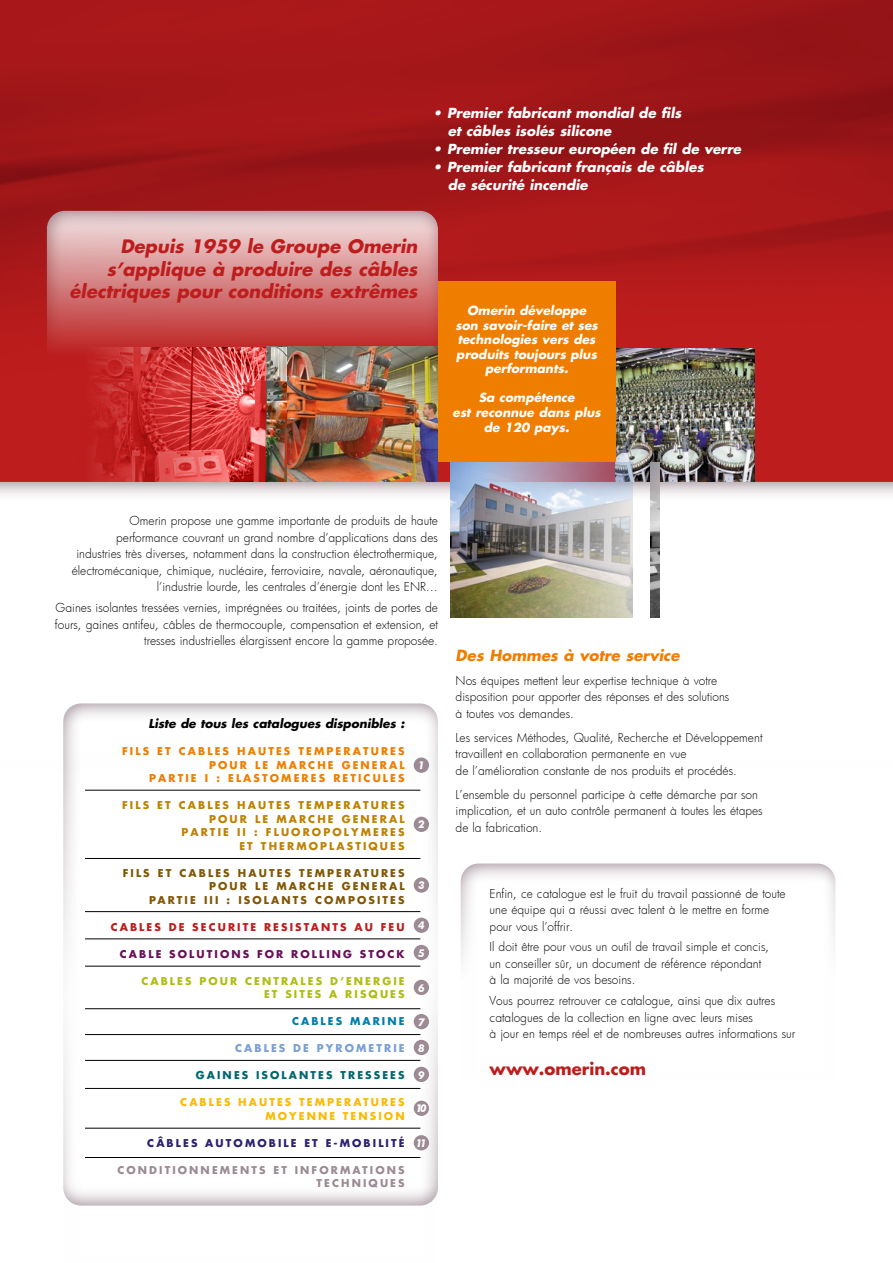
<style>
.page{position:relative;width:893px;height:1263px;background:#fff}
.page>*{position:absolute;margin:0;border:0;box-sizing:border-box;transform-origin:0 0}
.Normal_e{font:italic 700 18px/22.5px "Futura";color:#bd1d1d;text-align:right}
.Normal_e-2{font:700 16.5px "Futura Std";color:#bd1d1d}
.Normal_e-3{font:italic 700 15px "Futura";color:#ef7d00}
.Normal_e-4{font:italic 700 13.5px "Futura";color:#fff}
.Normal_e-5{font:italic 700 12.3px "Futura";color:#fff}
.Normal_e-6{font:300 12px/16.5px "Futura";color:#000}
.t1{font:italic 700 12px "Futura";color:#000}
.t2{font:italic 700 10.8px "Futura BT";color:#fff}
.t3{font:700 10.5px/13.5px "Futura Std";letter-spacing:.2em;color:#bd8200;text-align:right}
.t4{font:700 10.5px/13.5px "Futura Std";letter-spacing:.2em;color:#ef7d00;text-align:right}
.t5{font:700 10.5px/13.5px "Futura Std";letter-spacing:.2em;color:#805706;text-align:right}
.t6{font:700 10.5px/13.5px "Futura Std";letter-spacing:.2em;color:#aebd14;text-align:right}
.t7{font:700 10.5px/13.5px "Futura Std";letter-spacing:.2em;color:#9c8a94;text-align:right}
.t8{font:700 10.5px/13.5px "Futura Std";letter-spacing:.2em;color:#fbba00;text-align:right}
.t9{font:700 10.5px "Futura Std";letter-spacing:.2em;color:#bd1d1d}
.t10{font:700 10.5px "Futura Std";letter-spacing:.2em;color:#6a0f5a}
.t11{font:700 10.5px "Futura Std";letter-spacing:.2em;color:#2b2171}
.t12{font:700 10.5px "Futura Std";letter-spacing:.2em;color:#00676d}
.t13{font:700 10.5px "Futura Std";letter-spacing:.2em;color:#799fd4}
.t14{font:700 10.5px "Futura Std";letter-spacing:.2em;color:#007daa}
</style>
<div class="page">
<img style="left:0;top:0;width:893px;height:470px">
<svg style="left:34px;top:199px;width:417px;height:284px;background:#cc6e6f"></svg>
<img style="left:615px;top:349px;width:140px;height:133px">
<img style="left:266px;top:346px;width:172px;height:136px">
<img style="left:650px;top:462px;width:9px;height:156px">
<img style="left:451px;top:462px;width:181px;height:155px">
<div style="left:438px;top:281px;width:177px;height:181px;background:#ef7d00"></div>
<img style="left:77px;top:347px;width:209px;height:135px">
<svg style="left:63px;top:703px;width:375px;height:46px"></svg>
<svg style="left:63px;top:749px;width:375px;height:457px"></svg>
<hr style="left:85px;top:790px;width:335px;height:1px;background:#000">
<hr style="left:85px;top:858px;width:335px;height:1px;background:#000">
<hr style="left:85px;top:911px;width:335px;height:1px;background:#000">
<hr style="left:85px;top:1008px;width:335px;height:1px;background:#000">
<hr style="left:85px;top:939px;width:335px;height:1px;background:#000">
<hr style="left:85px;top:966px;width:335px;height:1px;background:#000">
<hr style="left:85px;top:1034px;width:335px;height:1px;background:#000">
<hr style="left:85px;top:1088px;width:335px;height:1px;background:#000">
<hr style="left:85px;top:1060px;width:335px;height:1px;background:#000">
<hr style="left:85px;top:1128px;width:335px;height:1px;background:#000">
<hr style="left:85px;top:1157px;width:335px;height:1px;background:#000">
<div style="left:414px;top:1136px;width:14px;height:14px;background:#9c8a94;border-radius:50%"></div>
<div style="left:414px;top:1135px;width:15px;height:15px;border:2px solid #9c8a94;border-radius:50%"></div>
<div style="left:414px;top:758px;width:14px;height:14px;background:#9c8a94;border-radius:50%"></div>
<div style="left:414px;top:757px;width:15px;height:16px;border:2px solid #9c8a94;border-radius:50%"></div>
<div style="left:414px;top:817px;width:14px;height:14px;background:#9c8a94;border-radius:50%"></div>
<div style="left:414px;top:817px;width:15px;height:15px;border:2px solid #9c8a94;border-radius:50%"></div>
<div style="left:414px;top:878px;width:14px;height:14px;background:#9c8a94;border-radius:50%"></div>
<div style="left:414px;top:877px;width:15px;height:16px;border:2px solid #9c8a94;border-radius:50%"></div>
<div style="left:414px;top:918px;width:14px;height:14px;background:#9c8a94;border-radius:50%"></div>
<div style="left:414px;top:917px;width:15px;height:16px;border:2px solid #9c8a94;border-radius:50%"></div>
<div style="left:414px;top:945px;width:14px;height:14px;background:#9c8a94;border-radius:50%"></div>
<div style="left:414px;top:945px;width:15px;height:15px;border:2px solid #9c8a94;border-radius:50%"></div>
<div style="left:414px;top:980px;width:14px;height:14px;background:#9c8a94;border-radius:50%"></div>
<div style="left:414px;top:980px;width:15px;height:15px;border:2px solid #9c8a94;border-radius:50%"></div>
<div style="left:414px;top:1015px;width:14px;height:13px;background:#9c8a94;border-radius:50%"></div>
<div style="left:414px;top:1014px;width:15px;height:15px;border:2px solid #9c8a94;border-radius:50%"></div>
<div style="left:414px;top:1040px;width:14px;height:14px;background:#9c8a94;border-radius:50%"></div>
<div style="left:414px;top:1040px;width:15px;height:15px;border:2px solid #9c8a94;border-radius:50%"></div>
<div style="left:414px;top:1067px;width:14px;height:14px;background:#9c8a94;border-radius:50%"></div>
<div style="left:414px;top:1067px;width:15px;height:15px;border:2px solid #9c8a94;border-radius:50%"></div>
<div style="left:414px;top:1101px;width:14px;height:14px;background:#9c8a94;border-radius:50%"></div>
<div style="left:414px;top:1101px;width:15px;height:15px;border:2px solid #9c8a94;border-radius:50%"></div>
<p class="Normal_e-4" style="left:433px;top:103px;width:250px">• Premier fabricant mondial de fils</p>
<p class="Normal_e-4" style="left:448px;top:121px;width:165px">et câbles isolés silicone</p>
<p class="Normal_e-4" style="left:433px;top:139px;width:310px">• Premier tresseur européen de fil de verre</p>
<p class="Normal_e-4" style="left:433px;top:157px;width:272px">• Premier fabricant français de câbles</p>
<p class="Normal_e-4" style="left:448px;top:175px;width:141px">de sécurité incendie</p>
<p class="Normal_e" style="left:120px;top:235px;width:298px">Depuis 1959 le Groupe Omerin</p>
<p class="Normal_e" style="left:70px;top:257px;width:349px">s’applique à produire des câbles électriques pour conditions extrêmes</p>
<p class="Normal_e-5" style="left:467px;top:302px;width:121px">Omerin développe</p>
<p class="Normal_e-5" style="left:455px;top:316px;width:144px">son savoir-faire et ses</p>
<p class="Normal_e-5" style="left:458px;top:331px;width:139px">technologies vers des</p>
<p class="Normal_e-5" style="left:456px;top:346px;width:142px">produits toujours plus</p>
<p class="Normal_e-5" style="left:485px;top:360px;width:85px">performants.</p>
<p class="Normal_e-5" style="left:479px;top:389px;width:97px">Sa compétence</p>
<p class="Normal_e-5" style="left:453px;top:404px;width:150px">est reconnue dans plus</p>
<p class="Normal_e-5" style="left:484px;top:418px;width:87px">de 120 pays.</p>
<p class="Normal_e-6" style="left:72px;top:512px;width:368px;text-align:right">Omerin propose une gamme importante de produits de haute performance couvrant un grand nombre d’applications dans des industries très diverses, notamment dans la construction électrothermique, électromécanique, chimique, nucléaire, ferroviaire, navale, aéronautique, l’industrie lourde, les centrales d’énergie dont les ENR…</p>
<p class="Normal_e-6" style="left:55px;top:599px;width:385px;text-align:right">Gaines isolantes tressées vernies, imprégnées ou traitées, joints de portes de fours, gaines antifeu, câbles de thermocouple, compensation et extension, et tresses industrielles élargissent encore la gamme proposée.</p>
<p class="t1" style="left:149px;top:715px;width:258px">Liste de tous les catalogues disponibles :</p>
<p class="t4" style="left:122px;top:744px;width:284px">FILS ET CABLES HAUTES TEMPERATURES<br>POUR LE MARCHE GENERAL<br>PARTIE I : ELASTOMERES RETICULES</p>
<p class="t3" style="left:122px;top:798px;width:284px">FILS ET CABLES HAUTES TEMPERATURES<br>POUR LE MARCHE GENERAL<br>PARTIE II : FLUOROPOLYMERES<br>ET THERMOPLASTIQUES</p>
<p class="t5" style="left:123px;top:866px;width:283px">FILS ET CABLES HAUTES TEMPERATURES<br>POUR LE MARCHE GENERAL<br>PARTIE III : ISOLANTS COMPOSITES</p>
<p class="t9" style="left:111px;top:920px;width:295px">CABLES DE SECURITE RESISTANTS AU FEU</p>
<p class="t10" style="left:120px;top:947px;width:286px">CABLE SOLUTIONS FOR ROLLING STOCK</p>
<p class="t6" style="left:141px;top:974px;width:265px">CABLES POUR CENTRALES D’ENERGIE<br>ET SITES A RISQUES</p>
<p class="t14" style="left:292px;top:1014px;width:114px">CABLES MARINE</p>
<p class="t13" style="left:235px;top:1041px;width:171px">CABLES DE PYROMETRIE</p>
<p class="t12" style="left:196px;top:1068px;width:210px">GAINES ISOLANTES TRESSEES</p>
<p class="t8" style="left:180px;top:1095px;width:226px">CABLES HAUTES TEMPERATURES<br>MOYENNE TENSION</p>
<p class="t11" style="left:147px;top:1136px;width:259px">CÂBLES AUTOMOBILE ET E-MOBILITÉ</p>
<p class="t7" style="left:117px;top:1163px;width:289px">CONDITIONNEMENTS ET INFORMATIONS<br>TECHNIQUES</p>
<p class="t2" style="left:418px;top:759px;width:8px">1</p>
<p class="t2" style="left:418px;top:818px;width:8px">2</p>
<p class="t2" style="left:418px;top:879px;width:8px">3</p>
<p class="t2" style="left:418px;top:919px;width:8px">4</p>
<p class="t2" style="left:418px;top:946px;width:8px">5</p>
<p class="t2" style="left:418px;top:981px;width:8px">6</p>
<p class="t2" style="left:418px;top:1015px;width:8px">7</p>
<p class="t2" style="left:418px;top:1041px;width:8px">8</p>
<p class="t2" style="left:418px;top:1068px;width:8px">9</p>
<p class="t2" style="left:416px;top:1102px;width:13px">10</p>
<p class="t2" style="left:416px;top:1136px;width:13px">11</p>
<p class="Normal_e-3" style="left:456px;top:644px;width:225px">Des Hommes à votre service</p>
<p class="Normal_e-6" style="left:456px;top:672px;width:263px">Nos équipes mettent leur expertise technique à votre</p>
<p class="Normal_e-6" style="left:456px;top:688px;width:275px">disposition pour apporter des réponses et des solutions</p>
<p class="Normal_e-6" style="left:456px;top:705px;width:120px">à toutes vos demandes.</p>
<p class="Normal_e-6" style="left:456px;top:729px;width:308px">Les services Méthodes, Qualité, Recherche et Développement travaillent en collaboration permanente en vue</p>
<p class="Normal_e-6" style="left:456px;top:762px;width:283px">de l’amélioration constante de nos produits et procédés.</p>
<p class="Normal_e-6" style="left:456px;top:786px;width:309px">L’ensemble du personnel participe à cette démarche par son implication, et un auto contrôle permanent à toutes les étapes de la fabrication.</p>
<p class="Normal_e-6" style="left:490px;top:885px;width:298px">Enfin, ce catalogue est le fruit du travail passionné de toute une équipe qui a réussi avec talent à le mettre en forme pour vous l’offrir.</p>
<p class="Normal_e-6" style="left:490px;top:938px;width:281px">Il doit être pour vous un outil de travail simple et concis, un conseiller sûr, un document de référence répondant</p>
<p class="Normal_e-6" style="left:490px;top:971px;width:147px">à la majorité de vos besoins.</p>
<p class="Normal_e-6" style="left:490px;top:992px;width:307px">Vous pourrez retrouver ce catalogue, ainsi que dix autres catalogues de la collection en ligne avec leurs mises<br>à jour en temps réel et de nombreuses autres informations sur</p>
<p class="Normal_e-2" style="left:490px;top:1058px;width:158px">www.omerin.com</p>
</div>
